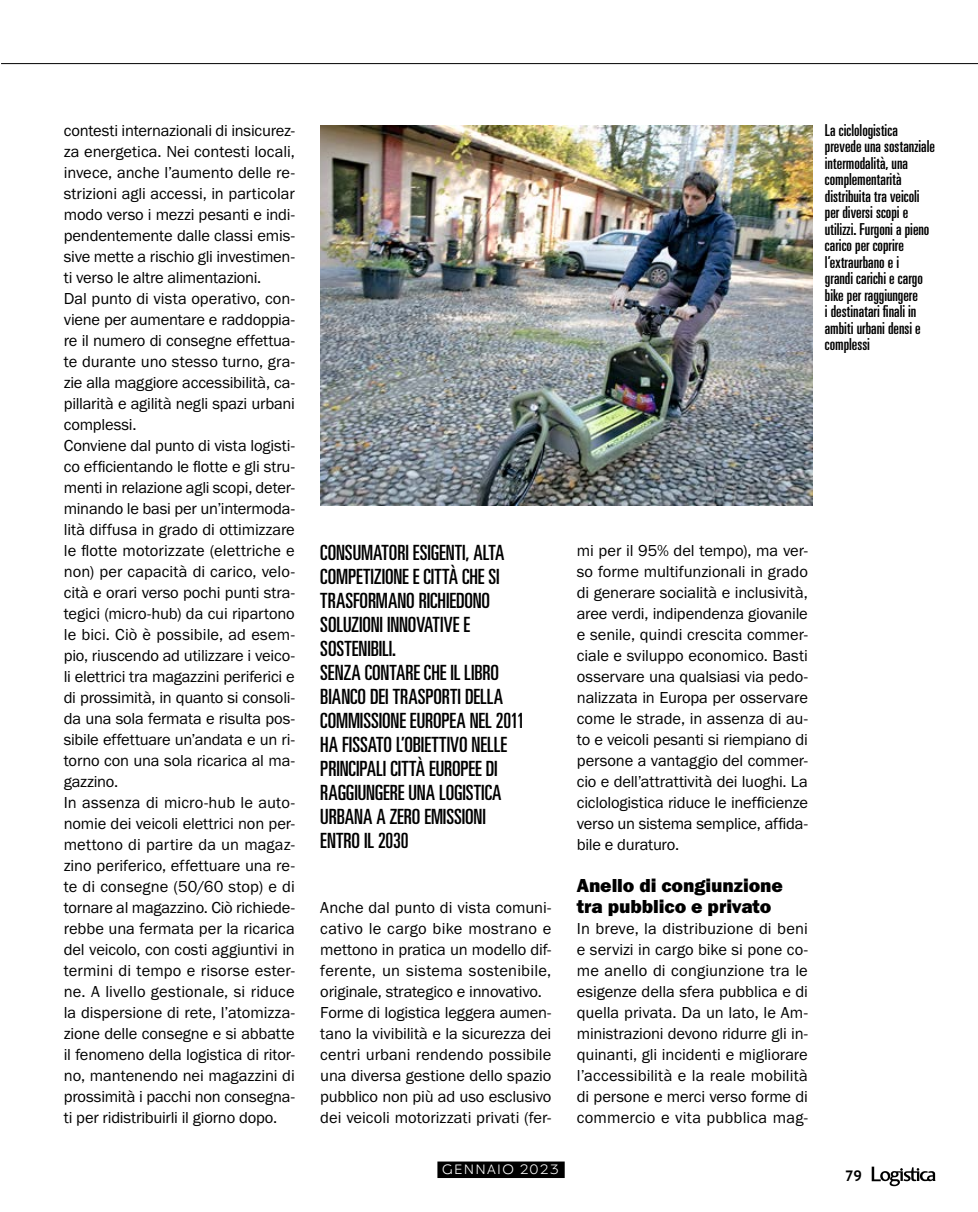
<style>
.page{position:relative;width:978px;height:1212px;background:#fff}
.page>*{position:absolute;margin:0;border:0;box-sizing:border-box;transform-origin:0 0}
.lo20_civetta_piccola{font:ultra-condensed 21px/24px "Univers LT Std";letter-spacing:-.005em;color:#000}
.lo20_titoletto_infra{font:19.5px/21px "Franklin Gothic URW Hea";letter-spacing:-.005em;color:#000}
.lo20_testo{font:16.5px/21px "Franklin Gothic URW Boo";letter-spacing:-.01em;color:#000;text-align:justify}
.lo20_DIDA_generica{font:ultra-condensed 16.5px/16.5px "Univers LT Std";color:#000}
.t1{font:700 15px "PT Sans Pro";color:#000}
.t2{font:300 13.5px "Catalpa";letter-spacing:.1em;color:#fff}
</style>
<div class="page">
<img style="left:320px;top:125px;width:492px;height:381px">
<svg style="left:872px;top:1166px;width:63px;height:20px"></svg>
<div style="left:437px;top:1161px;width:128px;height:17px;background:#000"></div>
<hr style="left:1px;top:63px;width:977px;height:1px;background:#000">
<p class="lo20_testo" style="left:64px;top:120px;width:233px">contesti internazionali di insicurez&shy;za energetica. Nei contesti locali, invece, anche l’aumento delle re&shy;strizioni agli accessi, in particolar modo verso i mezzi pesanti e indi&shy;pendentemente dalle classi emis&shy;sive mette a rischio gli investimen&shy;ti verso le altre alimentazioni.</p>
<p class="lo20_testo" style="left:64px;top:288px;width:233px">Dal punto di vista operativo, con&shy;viene per aumentare e raddoppia&shy;re il numero di consegne effettua&shy;te durante uno stesso turno, gra&shy;zie alla maggiore accessibilità, ca&shy;pillarità e agilità negli spazi urbani complessi.</p>
<p class="lo20_testo" style="left:64px;top:435px;width:233px">Conviene dal punto di vista logisti&shy;co efficientando le flotte e gli stru&shy;menti in relazione agli scopi, deter&shy;minando le basi per un’intermoda&shy;lità diffusa in grado di ottimizzare le flotte motorizzate (elettriche e non) per capacità di carico, velo&shy;cità e orari verso pochi punti stra&shy;tegici (micro-hub) da cui ripartono le bici. Ciò è possibile, ad esem&shy;pio, riuscendo ad utilizzare i veico&shy;li elettrici tra magazzini periferici e di prossimità, in quanto si consoli&shy;da una sola fermata e risulta pos&shy;sibile effettuare un’andata e un ri&shy;torno con una sola ricarica al ma&shy;gazzino.</p>
<p class="lo20_testo" style="left:64px;top:792px;width:233px">In assenza di micro-hub le auto&shy;nomie dei veicoli elettrici non per&shy;mettono di partire da un magaz&shy;zino periferico, effettuare una re&shy;te di consegne (50/60 stop) e di tornare al magazzino. Ciò richiede&shy;rebbe una fermata per la ricarica del veicolo, con costi aggiuntivi in termini di tempo e risorse ester&shy;ne. A livello gestionale, si riduce la dispersione di rete, l’atomizza&shy;zione delle consegne e si abbatte il fenomeno della logistica di ritor&shy;no, mantenendo nei magazzini di prossimità i pacchi non consegna&shy;ti per ridistribuirli il giorno dopo.</p>
<p class="lo20_DIDA_generica" style="left:825px;top:122px;width:111px">La ciclologistica prevede una sostanziale intermodalità, una complementarità distribuita tra veicoli per diversi scopi e utilizzi. Furgoni a pieno carico per coprire l’extraurbano e i<br>grandi carichi e cargo bike per raggiungere<br>i destinatari finali in ambiti urbani densi e complessi</p>
<p class="lo20_civetta_piccola" style="left:320px;top:540px;width:186px">CONSUMATORI ESIGENTI, ALTA<br>COMPETIZIONE E CITTÀ CHE SI<br>TRASFORMANO RICHIEDONO<br>SOLUZIONI INNOVATIVE E<br>SOSTENIBILI.</p>
<p class="lo20_civetta_piccola" style="left:320px;top:660px;width:206px">SENZA CONTARE CHE IL LIBRO<br>BIANCO DEI TRASPORTI DELLA<br>COMMISSIONE EUROPEA NEL 2011<br>HA FISSATO L’OBIETTIVO NELLE<br>PRINCIPALI CITTÀ EUROPEE DI<br>RAGGIUNGERE UNA LOGISTICA<br>URBANA A ZERO EMISSIONI<br>ENTRO IL 2030</p>
<p class="lo20_testo" style="left:320px;top:897px;width:233px">Anche dal punto di vista comuni&shy;cativo le cargo bike mostrano e mettono in pratica un modello dif&shy;ferente, un sistema sostenibile, originale, strategico e innovativo.</p>
<p class="lo20_testo" style="left:320px;top:1002px;width:233px">Forme di logistica leggera aumen&shy;tano la vivibilità e la sicurezza dei centri urbani rendendo possibile una diversa gestione dello spazio pubblico non più ad uso esclusivo dei veicoli motorizzati privati (fer-</p>
<p class="t2" style="left:442px;top:1161px;width:118px">GENNAIO 2023</p>
<p class="lo20_testo" style="left:577px;top:540px;width:233px">mi per il 95% del tempo), ma ver&shy;so forme multifunzionali in grado di generare socialità e inclusività, aree verdi, indipendenza giovanile e senile, quindi crescita commer&shy;ciale e sviluppo economico. Basti osservare una qualsiasi via pedo&shy;nalizzata in Europa per osservare come le strade, in assenza di au&shy;to e veicoli pesanti si riempiano di persone a vantaggio del commer&shy;cio e dell’attrattività dei luoghi. La ciclologistica riduce le inefficienze verso un sistema semplice, affida&shy;bile e duraturo.</p>
<p class="lo20_titoletto_infra" style="left:577px;top:874px;width:207px">Anello di congiunzione tra pubblico e privato</p>
<p class="lo20_testo" style="left:577px;top:918px;width:233px">In breve, la distribuzione di beni e servizi in cargo bike si pone co&shy;me anello di congiunzione tra le esigenze della sfera pubblica e di quella privata. Da un lato, le Am&shy;ministrazioni devono ridurre gli in&shy;quinanti, gli incidenti e migliorare l’accessibilità e la reale mobilità di persone e merci verso forme di commercio e vita pubblica mag-</p>
<p class="t1" style="left:845px;top:1166px;width:19px">79</p>
</div>
